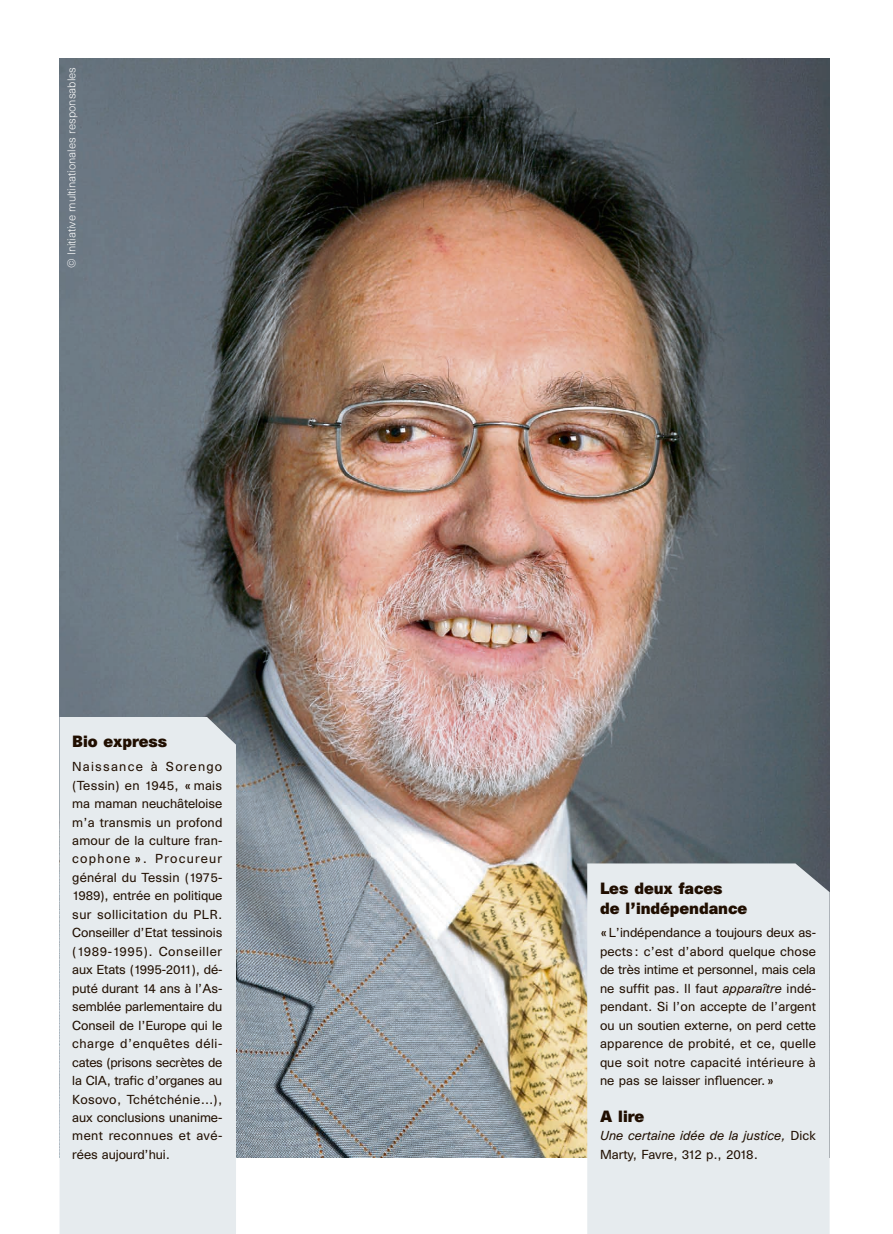
<style>
.page{position:relative;width:893px;height:1234px;background:#fff}
.page>*{position:absolute;margin:0;border:0;box-sizing:border-box;transform-origin:0 0}
.REF_Titre-encadre_in{font:700 15px "Unica SB";letter-spacing:-.005em;color:#200e00}
.REF_Texte-encadre_in{font:12px/18.5px "Unica SB";color:#200e00;text-align:justify}
.REF_Texte-encadre_in-2{font:italic 12px/18.5px "Unica SB";letter-spacing:.005em;color:#200e00}
.REF_legendes_copyrig{font:300 10.5px "Unica SB";color:#fff}
.s1{font-style:italic}
.s2{font-style:normal}
</style>
<div class="page">
<img style="left:60px;top:58px;width:769px;height:1099px">
<div style="left:60px;top:716px;width:176px;height:517px;background:#e6ebee"></div>
<div style="left:587px;top:863px;width:243px;height:370px;background:#e6ebee"></div>
<p class="REF_legendes_copyrig" style="left:65px;top:268px;width:203px;rotate:-90deg">© Initiative multinationales responsables</p>
<p class="REF_Titre-encadre_in" style="left:72px;top:731px;width:96px">Bio express</p>
<p class="REF_Texte-encadre_in" style="left:72px;top:757px;width:152px">Naissance à Sorengo (Tessin) en 1945, « mais ma maman neuchâteloise m’a transmis un profond amour de la culture fran&shy;cophone ». Procureur général du Tessin (1975- 1989), entrée en politique sur sollicitation du PLR.<br>Conseiller d’Etat tessinois (1989-1995). Conseiller aux Etats (1995-2011), dé&shy;puté durant 14 ans à l’As&shy;semblée parlementaire du Conseil de l’Europe qui le charge d’enquêtes déli&shy;cates (prisons secrètes de la CIA, trafic d’organes au Kosovo, Tchétchénie…), aux conclusions unanime&shy;ment reconnues et avé&shy;rées aujourd’hui.</p>
<p class="REF_Titre-encadre_in" style="left:600px;top:879px;width:124px">Les deux faces</p>
<p class="REF_Titre-encadre_in" style="left:600px;top:899px;width:149px">de l’indépendance</p>
<p class="REF_Texte-encadre_in" style="left:600px;top:923px;width:218px">«L’indépendance a toujours deux as&shy;pects : c’est d’abord quelque chose de très intime et personnel, mais cela ne suffit pas. Il faut <span class="s1">apparaître</span> indé&shy;pendant. Si l’on accepte de l’argent ou un soutien externe, on perd cette apparence de probité, et ce, quelle que soit notre capacité intérieure à ne pas se laisser influencer.»</p>
<p class="REF_Titre-encadre_in" style="left:600px;top:1106px;width:46px">A lire</p>
<p class="REF_Texte-encadre_in-2" style="left:600px;top:1126px;width:218px">Une certaine idée de la justice, <span class="s2">Dick<br>Marty, Favre, 312 p., 2018.</span></p>
</div>
